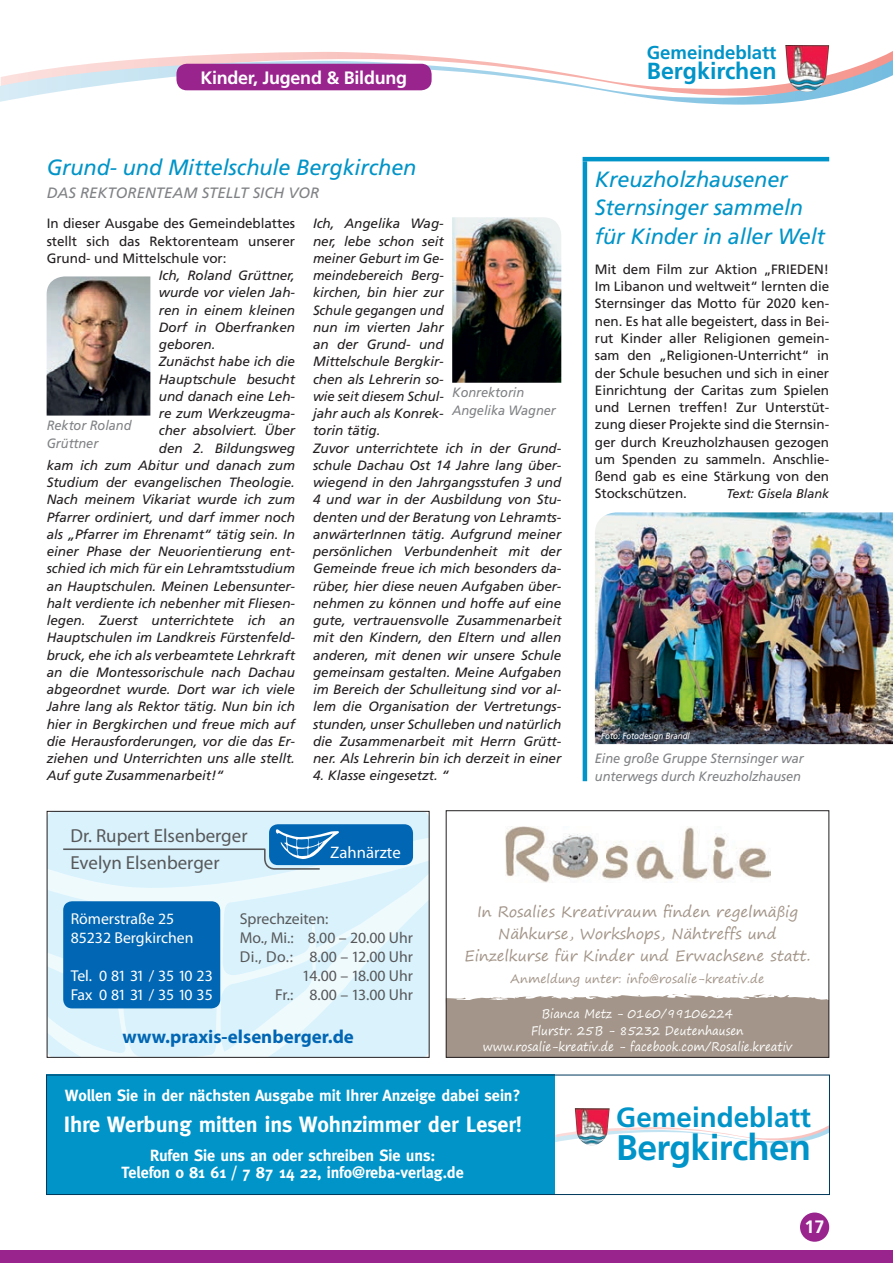
<style>
.page{position:relative;width:893px;height:1263px;background:#fff}
.page>*{position:absolute;margin:0;border:0;box-sizing:border-box;transform-origin:0 0}
.t1{font:700 35.55px "Frutiger";letter-spacing:-.02em;color:#0094c8}
.t2{font:700 27.75px "Frutiger";color:#0094c8}
.t3{font:700 23.25px "Frutiger";color:#0094c8}
.t4{font:700 22.2px "Meta";letter-spacing:-.005em;color:#fff}
.t5{font:italic 22.05px/28.5px "Frutiger";letter-spacing:-.005em;color:#0094c8}
.t6{font:18.9px/26.8px "Myriad Pro";color:#57585a}
.t7{font:700 18.9px "Myriad Pro";color:#0166b3}
.t8{font:700 18.6px "Frutiger";letter-spacing:-.005em;color:#0094c8}
.t9{font:700 18px "Frutiger";letter-spacing:-.015em;color:#fff}
.t10{font:16.65px "Myriad Pro";color:#fff}
.t11{font:700 16.2px/17.1px "Meta";letter-spacing:-.005em;color:#fff;text-align:center}
.t12{font:15.75px "Myriad Pro";color:#57585a}
.t13{font:15.75px/18.9px "Myriad Pro";letter-spacing:-.06em;color:#fff}
.t14{font:15.75px/18.9px "Myriad Pro";color:#fff}
.t15{font:15px/21.8px "Segoe Print";color:#a39589;text-align:center}
.t16{font:italic 15px "Frutiger";color:#808285}
.t17{font:italic 13.5px/17.2px "Frutiger";letter-spacing:-.005em;color:#231f20}
.t18{font:13.5px/17.2px "Frutiger";letter-spacing:-.005em;color:#231f20;text-align:justify}
.t19{font:italic 13.5px/18px "Frutiger";letter-spacing:-.005em;color:#808285;scale:.95 1}
.t20{font:italic 12.75px "Frutiger";letter-spacing:-.005em;color:#231f20}
.t21{font:12.3px/16.5px "Segoe Print";color:#fff;text-align:center;scale:.91 1}
.t22{font:12px "Segoe Print";color:#a39589}
.t23{font:italic 9px "Frutiger";letter-spacing:-.005em;color:#fff;scale:.89 1}
.s1{font-size:36.45px}
</style>
<div class="page">
<svg style="left:0;top:53px;width:893px;height:52px"></svg>
<div style="left:0;top:1250px;width:893px;height:13px;background:#99248e"></div>
<div style="left:800px;top:1212px;width:29px;height:30px;background:#99248e;border-radius:50%"></div>
<div style="left:176px;top:64px;width:256px;height:26px;background:#99248e;border-radius:11px"></div>
<img style="left:785px;top:45px;width:44px;height:48px">
<img style="left:595px;top:512px;width:298px;height:232px">
<hr style="left:583px;top:161px;width:4px;height:620px;background:#0094c8">
<hr style="left:583px;top:157px;width:246px;height:4px;background:#0094c8">
<img style="left:47px;top:276px;width:103px;height:140px">
<img style="left:452px;top:217px;width:109px;height:166px">
<div style="left:446px;top:1000px;width:383px;height:58px;background:#a39589"></div>
<svg style="left:448px;top:994px;width:379px;height:6px"></svg>
<div style="left:446px;top:810px;width:383px;height:248px;border:1px solid #231f20"></div>
<img style="left:506px;top:826px;width:265px;height:57px">
<svg style="left:49px;top:817px;width:378px;height:239px;fill:#d9f2fc"></svg>
<div style="left:47px;top:811px;width:382px;height:247px;border:1px solid #231f20"></div>
<div style="left:269px;top:824px;width:144px;height:41px;background:#0166b3;border-radius:9px"></div>
<svg style="left:62px;top:829px;width:277px;height:41px"></svg>
<div style="left:63px;top:901px;width:157px;height:107px;background:#0166b3;border-radius:9px"></div>
<svg style="left:555px;top:1126px;width:273px;height:17px"></svg>
<img style="left:575px;top:1108px;width:35px;height:37px">
<div style="left:46px;top:1074px;width:509px;height:121px;background:#0094c8"></div>
<div style="left:46px;top:1074px;width:784px;height:121px;border:1px solid #01385b"></div>
<h3 class="t9" style="left:200px;top:67px;width:208px">Kinder, Jugend &amp; Bildung</h3>
<h3 class="t5" style="left:47px;top:152px;width:371px">Grund- und Mittelschule Bergkirchen</h3>
<p class="t16" style="left:47px;top:184px;width:274px">DAS REKTORENTEAM STELLT SICH VOR</p>
<p class="t18" style="left:47px;top:215px;width:250px">In dieser Ausgabe des Gemeindeblattes stellt sich das Rektorenteam unserer Grund- und Mittelschule vor:</p>
<p class="t17" style="left:159px;top:267px;width:138px">Ich, Roland Grüttner,</p>
<p class="t17" style="left:159px;top:284px;width:138px">wurde vor vielen Jah-</p>
<p class="t17" style="left:159px;top:301px;width:138px">ren in einem kleinen</p>
<p class="t17" style="left:159px;top:318px;width:138px">Dorf in Oberfranken</p>
<p class="t17" style="left:159px;top:336px;width:58px">geboren.</p>
<p class="t17" style="left:159px;top:353px;width:138px">Zunächst habe ich die</p>
<p class="t17" style="left:159px;top:370px;width:138px">Hauptschule besucht</p>
<p class="t17" style="left:159px;top:387px;width:138px">und danach eine Leh-</p>
<p class="t17" style="left:159px;top:405px;width:138px">re zum Werkzeugma-</p>
<p class="t17" style="left:159px;top:422px;width:138px">cher absolviert. Über</p>
<p class="t17" style="left:159px;top:439px;width:138px">den 2. Bildungsweg</p>
<p class="t17" style="left:47px;top:456px;width:250px">kam ich zum Abitur und danach zum</p>
<p class="t17" style="left:47px;top:474px;width:250px">Studium der evangelischen Theologie.</p>
<p class="t17" style="left:47px;top:491px;width:250px">Nach meinem Vikariat wurde ich zum</p>
<p class="t17" style="left:47px;top:508px;width:250px">Pfarrer ordiniert, und darf immer noch</p>
<p class="t17" style="left:47px;top:525px;width:250px">als „Pfarrer im Ehrenamt“ tätig sein. In</p>
<p class="t17" style="left:47px;top:543px;width:250px">einer Phase der Neuorientierung ent-</p>
<p class="t17" style="left:47px;top:560px;width:250px">schied ich mich für ein Lehramtsstudium</p>
<p class="t17" style="left:47px;top:577px;width:250px">an Hauptschulen. Meinen Lebensunter-</p>
<p class="t17" style="left:47px;top:594px;width:250px">halt verdiente ich nebenher mit Fliesen-</p>
<p class="t17" style="left:47px;top:612px;width:250px">legen. Zuerst unterrichtete ich an</p>
<p class="t17" style="left:47px;top:629px;width:250px">Hauptschulen im Landkreis Fürstenfeld-</p>
<p class="t17" style="left:47px;top:646px;width:250px">bruck, ehe ich als verbeamtete Lehrkraft</p>
<p class="t17" style="left:47px;top:663px;width:250px">an die Montessorischule nach Dachau</p>
<p class="t17" style="left:47px;top:681px;width:250px">abgeordnet wurde. Dort war ich viele</p>
<p class="t17" style="left:47px;top:698px;width:250px">Jahre lang als Rektor tätig. Nun bin ich</p>
<p class="t17" style="left:47px;top:715px;width:250px">hier in Bergkirchen und freue mich auf</p>
<p class="t17" style="left:47px;top:732px;width:250px">die Herausforderungen, vor die das Er-</p>
<p class="t17" style="left:47px;top:750px;width:250px">ziehen und Unterrichten uns alle stellt.</p>
<p class="t17" style="left:47px;top:767px;width:178px">Auf gute Zusammenarbeit!“</p>
<p class="t17" style="left:313px;top:215px;width:250px">Ich, Angelika Wag-<br>ner, lebe schon seit<br>meiner Geburt im Ge-<br>meindebereich Berg-<br>kirchen, bin hier zur<br>Schule gegangen und<br>nun im vierten Jahr<br>an der Grund- und<br>Mittelschule Bergkir-<br>chen als Lehrerin so-<br>wie seit diesem Schul-<br>jahr auch als Konrek-<br>torin tätig.<br>Zuvor unterrichtete ich in der Grund&shy;schule Dachau Ost 14 Jahre lang über&shy;wiegend in den Jahrgangsstufen 3 und<br>4 und war in der Ausbildung von Stu&shy;denten und der Beratung von Lehramts&shy;anwärterInnen tätig. Aufgrund meiner persönlichen Verbundenheit mit der<br>Gemeinde freue ich mich besonders da&shy;rüber, hier diese neuen Aufgaben über&shy;nehmen zu können und hoffe auf eine gute, vertrauensvolle Zusammenarbeit mit den Kindern, den Eltern und allen anderen, mit denen wir unsere Schule gemeinsam gestalten. Meine Aufgaben im Bereich der Schulleitung sind vor al&shy;lem die Organisation der Vertretungs&shy;stunden, unser Schulleben und natürlich die Zusammenarbeit mit Herrn Grütt&shy;ner. Als Lehrerin bin ich derzeit in einer</p>
<p class="t17" style="left:313px;top:767px;width:137px">4. Klasse eingesetzt. “</p>
<p class="t19" style="left:452px;top:383px;width:111px">Konrektorin<br>Angelika Wagner</p>
<p class="t19" style="left:47px;top:416px;width:91px">Rektor Roland<br>Grüttner</p>
<h3 class="t6" style="left:70px;top:822px;width:179px">Dr. Rupert Elsenberger<br>Evelyn Elsenberger</h3>
<p class="t10" style="left:330px;top:842px;width:72px">Zahnärzte</p>
<h3 class="t8" style="left:647px;top:42px;width:131px">Gemeindeblatt</h3>
<h3 class="t3" style="left:647px;top:58px;width:131px">Bergkirchen</h3>
<h3 class="t5" style="left:595px;top:165px;width:232px">Kreuzholzhausener<br>Sternsinger sammeln für Kinder in aller Welt</h3>
<p class="t18" style="left:595px;top:261px;width:236px">Mit dem Film zur Aktion „FRIEDEN!<br>Im Libanon und weltweit“ lernten die Sternsinger das Motto für 2020 ken&shy;nen. Es hat alle begeistert, dass in Bei&shy;rut Kinder aller Religionen gemein&shy;sam den „Religionen-Unterricht“ in der Schule besuchen und sich in einer Einrichtung der Caritas zum Spielen und Lernen treffen! Zur Unterstüt&shy;zung dieser Projekte sind die Sternsin&shy;ger durch Kreuzholzhausen gezogen um Spenden zu sammeln. Anschlie&shy;ßend gab es eine Stärkung von den Stockschützen.</p>
<p class="t20" style="left:726px;top:486px;width:104px">Text: Gisela Blank</p>
<p class="t23" style="left:601px;top:730px;width:101px">Foto: Fotodesign Brandl</p>
<p class="t19" style="left:595px;top:749px;width:221px">Eine große Gruppe Sternsinger war unterwegs durch Kreuzholzhausen</p>
<p class="t14" style="left:71px;top:909px;width:124px">Römerstraße 25<br>85232 Bergkirchen</p>
<p class="t13" style="left:71px;top:966px;width:144px">Tel. 0 81 31 / 35 10 23<br>Fax 0 81 31 / 35 10 35</p>
<h3 class="t7" style="left:122px;top:1024px;width:233px">www.praxis-elsenberger.de</h3>
<p class="t12" style="left:240px;top:909px;width:90px">Sprechzeiten:</p>
<p class="t12" style="left:240px;top:928px;width:175px">Mo., Mi.: 8.00 – 20.00 Uhr</p>
<p class="t12" style="left:240px;top:947px;width:175px">Di., Do.: 8.00 – 12.00 Uhr</p>
<p class="t12" style="left:302px;top:966px;width:112px">14.00 – 18.00 Uhr</p>
<p class="t12" style="left:275px;top:985px;width:139px">Fr.: 8.00 – 13.00 Uhr</p>
<p class="t15" style="left:465px;top:901px;width:347px">In Rosalies Kreativraum finden regelmäßig<br>Nähkurse, Workshops, Nähtreffs und<br>Einzelkurse für Kinder und Erwachsene statt.</p>
<p class="t22" style="left:511px;top:968px;width:255px">Anmeldung unter: info@rosalie-kreativ.de</p>
<p class="t21" style="left:483px;top:1005px;width:341px">Bianca Metz - 0160/99106224<br>Flurstr. 25B - 85232 Deutenhausen www.rosalie-kreativ.de - facebook.com/Rosalie.kreativ</p>
<p class="t11" style="left:65px;top:1086px;width:457px">Wollen Sie in der nächsten Ausgabe mit Ihrer Anzeige dabei sein?</p>
<h3 class="t4" style="left:64px;top:1111px;width:459px">Ihre Werbung mitten ins Wohnzimmer der Leser!</h3>
<p class="t11" style="left:122px;top:1146px;width:344px">Rufen Sie uns an oder schreiben Sie uns:<br>Telefon 0 81 61 / 7 87 14 22, info@reba-verlag.de</p>
<h2 class="t2" style="left:616px;top:1101px;width:196px">Gemeindeblatt</h2>
<h1 class="t1" style="left:616px;top:1127px;width:196px">Bergkir<span class="s1">chen</span></h1>
<h3 class="t9" style="left:805px;top:1216px;width:22px">17</h3>
</div>
